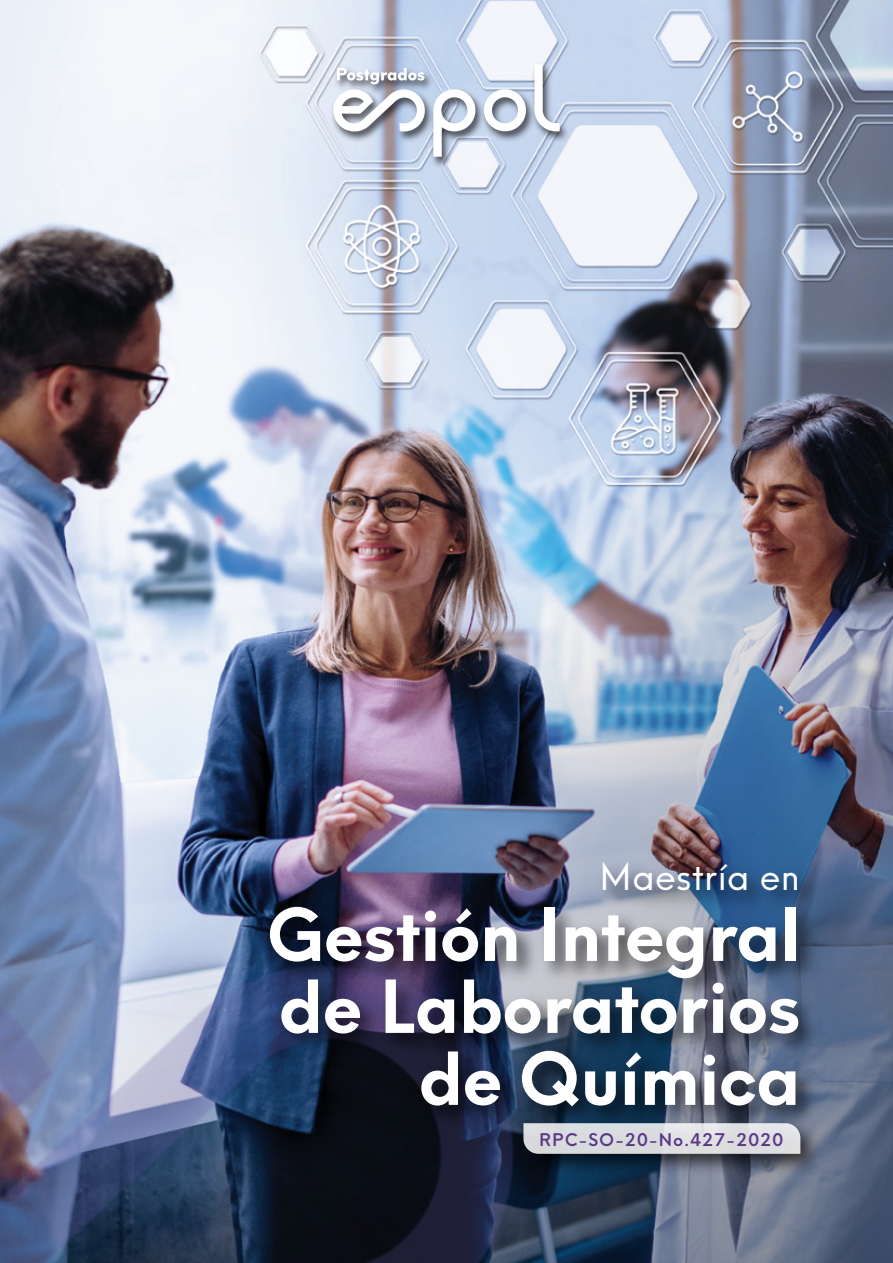
<style>
.page{position:relative;width:893px;height:1263px;background:#fff}
.page>*{position:absolute;margin:0;border:0;box-sizing:border-box;transform-origin:0 0}
.t1{font:700 71.25px/72px "Neue Hans Kendrick";color:#fff;text-align:right}
.t2{font:36px "Neue Hans Kendrick";letter-spacing:.02em;color:#fff}
.t3{font:600 17.1px "Neue Hans Kendrick";letter-spacing:.075em;color:#5a3789}
</style>
<div class="page">
<img style="left:0;top:0;width:893px;height:1263px">
<img style="left:327px;top:60px;width:245px;height:110px">
<svg style="left:484px;top:89px;width:42px;height:42px"></svg>
<svg style="left:433px;top:89px;width:42px;height:68px"></svg>
<svg style="left:534px;top:64px;width:26px;height:67px"></svg>
<svg style="left:331px;top:68px;width:96px;height:65px"></svg>
<img style="left:0;top:912px;width:567px;height:351px">
<img style="left:256px;top:848px;width:572px;height:334px">
<svg style="left:523px;top:1123px;width:277px;height:31px;background:#d8dadc"></svg>
<p class="t2" style="left:599px;top:845px;width:202px">Maestría en</p>
<p class="t1" style="left:267px;top:890px;width:535px">Gestión Integral de Laboratorios de Química</p>
<p class="t3" style="left:539px;top:1124px;width:246px">RPC-SO-20-No.427-2020</p>
</div>
